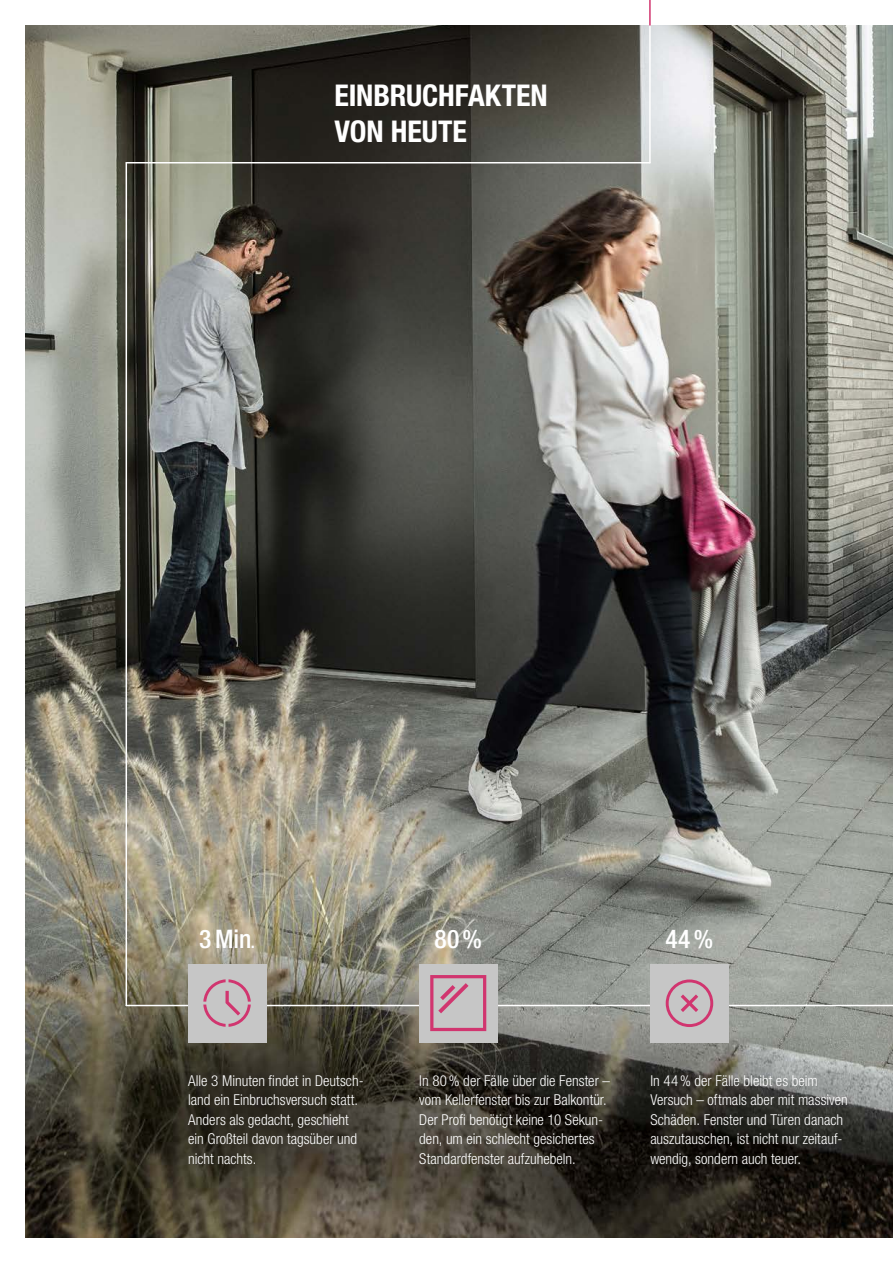
<style>
.page{position:relative;width:893px;height:1263px;background:#fff}
.page>*{position:absolute;margin:0;border:0;box-sizing:border-box;transform-origin:0 0}
.Bodytext{font:700 condensed 30px/36px "Helvetica Neue LTW1 G";letter-spacing:-.005em;color:#fff}
.Bodytext-2{font:500 condensed 25.65px "Helvetica Neue LTW1 G";letter-spacing:.005em;color:#fff}
.Bodytext-3{font:300 condensed 15px/19.5px "Helvetica Neue LTW1 G";color:#fff}
.s1{font-size:17.4px}
</style>
<div class="page">
<img style="left:26px;top:26px;width:867px;height:1211px">
<hr style="left:126px;top:162px;width:524px;height:1px;background:#fff">
<hr style="left:126px;top:1005px;width:767px;height:1px;background:#fff">
<hr style="left:126px;top:163px;width:1px;height:842px;background:#fff">
<hr style="left:649px;top:26px;width:2px;height:137px;background:#fff">
<hr style="left:649px;top:0;width:2px;height:26px;background:#d1356f">
<div style="left:188px;top:964px;width:78px;height:78px;background:#c6c6c6"></div>
<div style="left:419px;top:964px;width:78px;height:78px;background:#c6c6c6"></div>
<div style="left:650px;top:964px;width:78px;height:78px;background:#c6c6c6"></div>
<svg style="left:203px;top:979px;width:48px;height:48px"></svg>
<svg style="left:430px;top:975px;width:56px;height:56px"></svg>
<svg style="left:666px;top:979px;width:47px;height:48px"></svg>
<p class="Bodytext" style="left:334px;top:78px;width:215px">EINBRUCHFAKTEN<br>VON HEUTE</p>
<p class="Bodytext-2" style="left:199px;top:923px;width:57px">3 Min<span class="s1">.</span></p>
<p class="Bodytext-2" style="left:434px;top:923px;width:49px">80%</p>
<p class="Bodytext-2" style="left:665px;top:923px;width:49px">44%</p>
<p class="Bodytext-3" style="left:188px;top:1071px;width:177px">Alle 3 Minuten findet in Deutsch&shy;land ein Einbruchsversuch statt.<br>Anders als gedacht, geschieht ein Großteil davon tagsüber und nicht nachts.</p>
<p class="Bodytext-3" style="left:419px;top:1071px;width:192px">In 80% der Fälle über die Fenster – vom Kellerfenster bis zur Balkontür.<br>Der Profi benötigt keine 10 Sekun&shy;den, um ein schlecht gesichertes Standardfenster aufzuhebeln.</p>
<p class="Bodytext-3" style="left:650px;top:1071px;width:199px">In 44% der Fälle bleibt es beim Versuch – oftmals aber mit massiven Schäden. Fenster und Türen danach auszutauschen, ist nicht nur zeitauf&shy;wendig, sondern auch teuer.</p>
</div>
